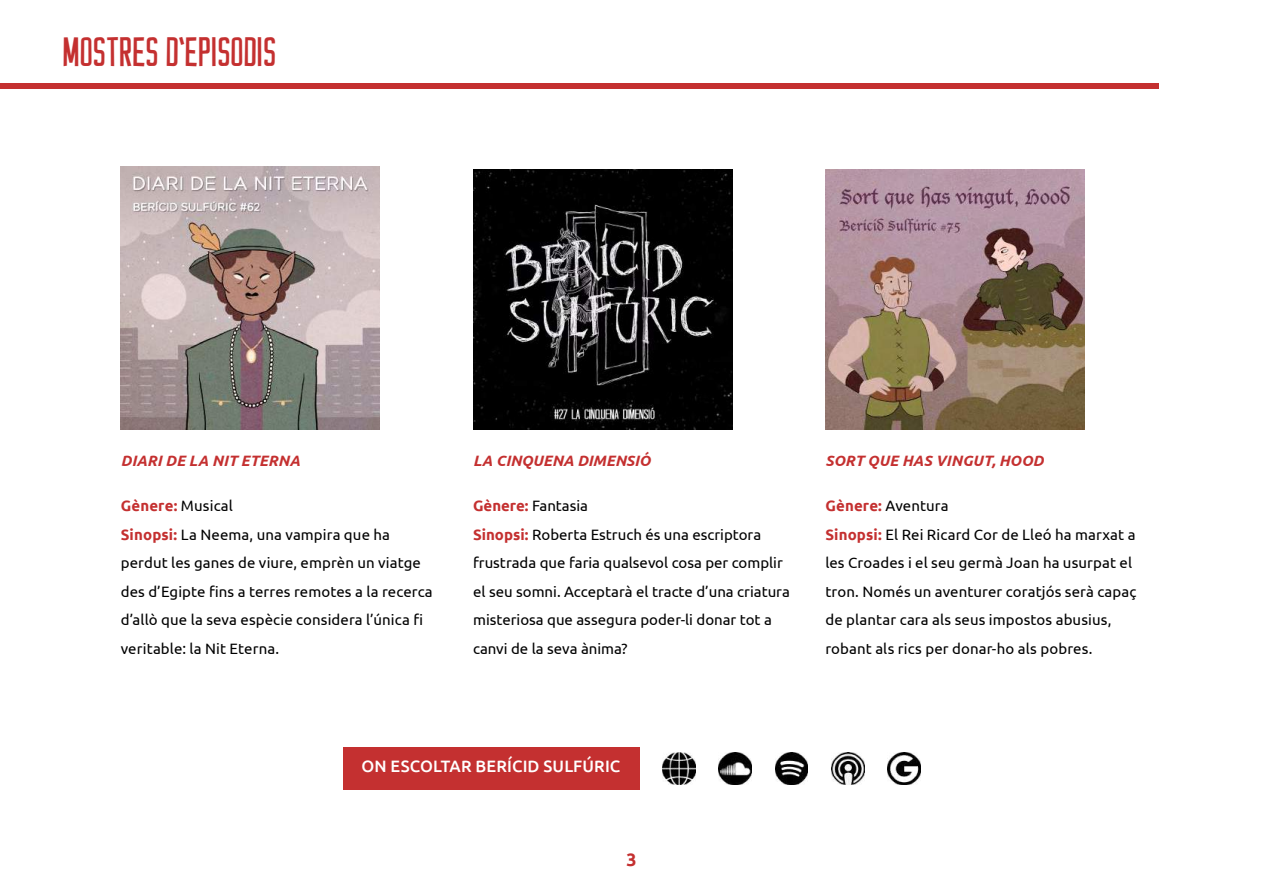
<style>
.page{position:relative;width:1263px;height:893px;background:#fff}
.page>*{position:absolute;margin:0;border:0;box-sizing:border-box;transform-origin:0 0}
.t1{font:42.15px "Casual Hardcore";letter-spacing:.02em;color:#c43030}
.t2{font:700 18px "Ubuntu";color:#c43030}
.t3{font:500 16.5px "Ubuntu";letter-spacing:.01em;color:#fff}
.t4{font:15px/28.5px "Ubuntu";letter-spacing:.005em;color:#000}
.t5{font:italic 700 15px "Ubuntu";letter-spacing:.01em;color:#c43030}
.s1{font-weight:700;color:#c43030}
</style>
<div class="page">
<div style="left:0;top:84px;width:1159px;height:5px;background:#c43030"></div>
<div style="left:343px;top:747px;width:296px;height:42px;background:#c43030"></div>
<img style="left:663px;top:752px;width:32px;height:33px">
<img style="left:719px;top:752px;width:33px;height:33px">
<img style="left:775px;top:752px;width:33px;height:33px">
<img style="left:831px;top:752px;width:33px;height:33px">
<img style="left:887px;top:752px;width:33px;height:33px">
<img style="left:473px;top:170px;width:259px;height:259px">
<img style="left:825px;top:170px;width:259px;height:259px">
<img style="left:121px;top:166px;width:259px;height:263px">
<h1 class="t1" style="left:64px;top:28px;width:214px">MOSTRES D’EPISODIS</h1>
<p class="t5" style="left:121px;top:452px;width:181px">DIARI DE LA NIT ETERNA</p>
<p class="t4" style="left:121px;top:491px;width:313px"><span class="s1">Gènere:</span> Musical<br><span class="s1">Sinopsi:</span> La Neema, una vampira que ha perdut les ganes de viure, emprèn un viatge des d’Egipte fins a terres remotes a la recerca d’allò que la seva espècie considera l’única fi veritable: la Nit Eterna.</p>
<p class="t5" style="left:473px;top:452px;width:179px">LA CINQUENA DIMENSIÓ</p>
<p class="t4" style="left:473px;top:491px;width:318px"><span class="s1">Gènere:</span> Fantasia<br><span class="s1">Sinopsi:</span> Roberta Estruch és una escriptora frustrada que faria qualsevol cosa per complir el seu somni. Acceptarà el tracte d’una criatura misteriosa que assegura poder-li donar tot a canvi de la seva ànima?</p>
<p class="t5" style="left:825px;top:452px;width:220px">SORT QUE HAS VINGUT, HOOD</p>
<p class="t4" style="left:825px;top:491px;width:313px"><span class="s1">Gènere:</span> Aventura<br><span class="s1">Sinopsi:</span> El Rei Ricard Cor de Lleó ha marxat a les Croades i el seu germà Joan ha usurpat el tron. Només un aventurer coratjós serà capaç de plantar cara als seus impostos abusius, robant als rics per donar-ho als pobres.</p>
<p class="t3" style="left:362px;top:756px;width:260px">ON ESCOLTAR BERÍCID SULFÚRIC</p>
<p class="t2" style="left:626px;top:848px;width:12px">3</p>
</div>
